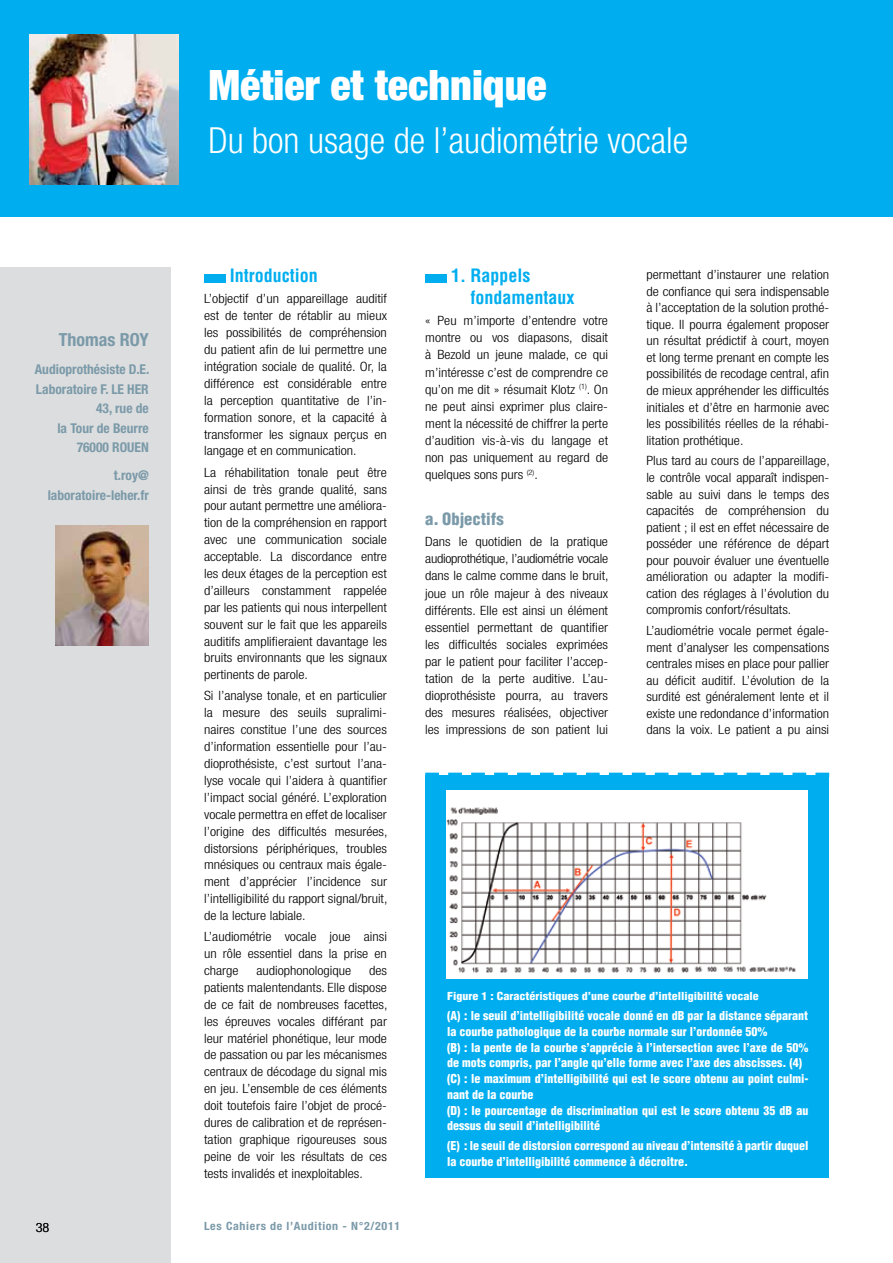
<style>
.page{position:relative;width:893px;height:1263px;background:#fff}
.page>*{position:absolute;margin:0;border:0;box-sizing:border-box;transform-origin:0 0}
.t1{font:900 condensed 42px "Helvetica Neue";color:#fff}
.t2{font:300 condensed 36px "Helvetica Neue";color:#fff}
.t3{font:700 condensed 18px/21.6px "Helvetica";color:#00aeef}
.t4{font:700 condensed 18px "Helvetica Neue";color:#7b9aa9}
.t5{font:900 condensed 16.5px "Helvetica";color:#7b9aa9}
.t6{font:700 condensed 13.5px/19.5px "Helvetica Neue";color:#7b9aa9;text-align:right}
.t7{font:300 condensed 12.9px/17px "Helvetica Neue";color:#000;text-align:justify;scale:1.11 1}
.t8{font:900 condensed 12px/15.8px "Helvetica";color:#fff}
.t9{font:700 condensed 11.4px "Helvetica Neue";letter-spacing:.055em;color:#7b9aa9;scale:1.05 1}
.t10{font:900 condensed 10.8px "Helvetica";color:#fff;scale:1.11 1}
</style>
<div class="page">
<div style="left:0;top:0;width:893px;height:217px;background:#00aeef"></div>
<div style="left:0;top:268px;width:170px;height:995px;background:#dcddde"></div>
<img style="left:30px;top:34px;width:149px;height:151px">
<img style="left:55px;top:526px;width:94px;height:120px">
<div style="left:204px;top:274px;width:21px;height:8px;background:#00aeef"></div>
<div style="left:425px;top:274px;width:21px;height:8px;background:#00aeef"></div>
<div style="left:425px;top:776px;width:404px;height:402px;background:#00aeef"></div>
<svg style="left:425px;top:773px;width:404px;height:3px"></svg>
<div style="left:446px;top:790px;width:362px;height:189px;background:#fff"></div>
<img style="left:446px;top:807px;width:350px;height:166px">
<h3 class="t4" style="left:59px;top:329px;width:91px">Thomas ROY</h3>
<p class="t6" style="left:35px;top:359px;width:116px">Audioprothésiste D.E.<br>Laboratoire F. LE HER<br>43, rue de<br>la Tour de Beurre<br>76000 ROU EN</p>
<p class="t6" style="left:48px;top:465px;width:103px">t.roy@ laboratoire-leher.fr</p>
<h1 class="t1" style="left:208px;top:59px;width:340px">Métier et technique</h1>
<h2 class="t2" style="left:208px;top:119px;width:481px">Du bon usage de l’audiométrie vocale</h2>
<h3 class="t3" style="left:230px;top:265px;width:90px">Introduction</h3>
<p class="t7" style="left:204px;top:290px;width:166px">L’objectif d’un appareillage auditif est de tenter de rétablir au mieux les possibilités de compréhension du patient afin de lui permettre une intégration sociale de qualité. Or, la différence est considérable entre la perception quantitative de l’in&shy;formation sonore, et la capacité à transformer les signaux perçus en langage et en communication.</p>
<p class="t7" style="left:204px;top:463px;width:166px">La réhabilitation tonale peut être ainsi de très grande qualité, sans pour autant permettre une améliora&shy;tion de la compréhension en rapport avec une communication sociale acceptable. La discordance entre les deux étages de la perception est d’ailleurs constamment rappelée par les patients qui nous interpellent souvent sur le fait que les appareils auditifs amplifieraient davantage les bruits environnants que les signaux pertinents de parole.</p>
<p class="t7" style="left:204px;top:687px;width:167px">Si l’analyse tonale, et en particulier la mesure des seuils supralimi&shy;naires constitue l’une des sources d’information essentielle pour l’au&shy;dioprothésiste, c’est surtout l’ana&shy;lyse vocale qui l’aidera à quantifier l’impact social généré. L’exploration vocale permettra en effet de localiser l’origine des difficultés mesurées, distorsions périphériques, troubles mnésiques ou centraux mais égale&shy;ment d’apprécier l’incidence sur l’intelligibilité du rapport signal/bruit, de la lecture labiale.</p>
<p class="t7" style="left:204px;top:928px;width:166px">L’audiométrie vocale joue ainsi un rôle essentiel dans la prise en charge</p>
<p class="t7" style="left:204px;top:962px;width:167px;text-indent:165px">des patients malentendants. Elle dispose de ce fait de nombreuses facettes, les épreuves vocales différant par leur matériel phonétique, leur mode de passation ou par les mécanismes centraux de décodage du signal mis en jeu. L’ensemble de ces éléments doit toutefois faire l’objet de procé&shy;dures de calibration et de représen&shy;tation graphique rigoureuses sous peine de voir les résultats de ces tests invalidés et inexploitables.</p>
<p class="t7" style="left:256px;top:962px;width:87px">audiophonologique</p>
<h3 class="t3" style="left:470px;top:265px;width:106px;text-indent:-19px">1. Rappels fondamentaux</h3>
<p class="t7" style="left:425px;top:312px;width:166px">« Peu m’importe d’entendre votre montre ou vos diapasons, disait à Bezold un jeune malade, ce qui m’intéresse c’est de comprendre ce qu’on me dit » résumait Klotz <sup>(1)</sup>. On ne peut ainsi exprimer plus claire&shy;ment la nécessité de chiffrer la perte d’audition vis-à-vis du langage et non pas uniquement au regard de quelques sons purs <sup>(2)</sup>.</p>
<p class="t5" style="left:425px;top:508px;width:80px">a. Objectifs</p>
<p class="t7" style="left:425px;top:533px;width:167px">Dans le quotidien de la pratique audioprothétique, l’audiométrie vocale dans le calme comme dans le bruit, joue un rôle majeur à des niveaux différents. Elle est ainsi un élément essentiel permettant de quantifier les difficultés sociales exprimées par le patient pour faciliter l’accep&shy;tation de la perte auditive. L’au&shy;dioprothésiste pourra, au travers des mesures réalisées, objectiver les impressions de son patient lui</p>
<p class="t7" style="left:646px;top:266px;width:166px;line-height:16.5px">permettant d’instaurer une relation de confiance qui sera indispensable à l’acceptation de la solution prothé&shy;tique. Il pourra également proposer un résultat prédictif à court, moyen et long terme prenant en compte les possibilités de recodage central, afin de mieux appréhender les difficultés initiales et d’être en harmonie avec les possibilités réelles de la réhabi&shy;litation prothétique.</p>
<p class="t7" style="left:646px;top:452px;width:167px;line-height:16.5px">Plus tard au cours de l’appareillage, le contrôle vocal apparaît indispen&shy;sable au suivi dans le temps des capacités de compréhension du patient ; il est en effet nécessaire de posséder une référence de départ pour pouvoir évaluer une éventuelle amélioration ou adapter la modifi&shy;cation des réglages à l’évolution du compromis confort/résultats.</p>
<p class="t7" style="left:646px;top:622px;width:166px;line-height:16.5px">L’audiométrie vocale permet égale&shy;ment d’analyser les compensations centrales mises en place pour pallier au déficit auditif. L’évolution de la surdité est généralement lente et il existe une redondance d’information dans la voix. Le patient a pu ainsi</p>
<p class="t10" style="left:447px;top:989px;width:282px">Figure 1 : Caractéristiques d’une courbe d’intelligibilité vocale</p>
<p class="t8" style="left:447px;top:1008px;width:363px">(A) : le seuil d’intelligibilité vocale donné en dB par la distance séparant la courbe pathologique de la courbe normale sur l’ordonnée 50%<br>(B) : la pente de la courbe s’apprécie à l’intersection avec l’axe de 50% de mots compris, par l’angle qu’elle forme avec l’axe des abscisses. (4) (C) : le maximum d’intelligibilité qui est le score obtenu au point culmi&shy;nant de la courbe<br>(D) : le pourcentage de discrimination qui est le score obtenu 35 dB au dessus du seuil d’intelligibilité</p>
<p class="t8" style="left:447px;top:1138px;width:363px">(E) : le seuil de distorsion correspond au niveau d’intensité à partir duquel la courbe d’intelligibilité commence à décroitre.</p>
<p class="t7" style="left:36px;top:1219px;width:14px">38</p>
<p class="t9" style="left:204px;top:1219px;width:188px">Les Cahiers de l’Audition - N°2/2011</p>
</div>
